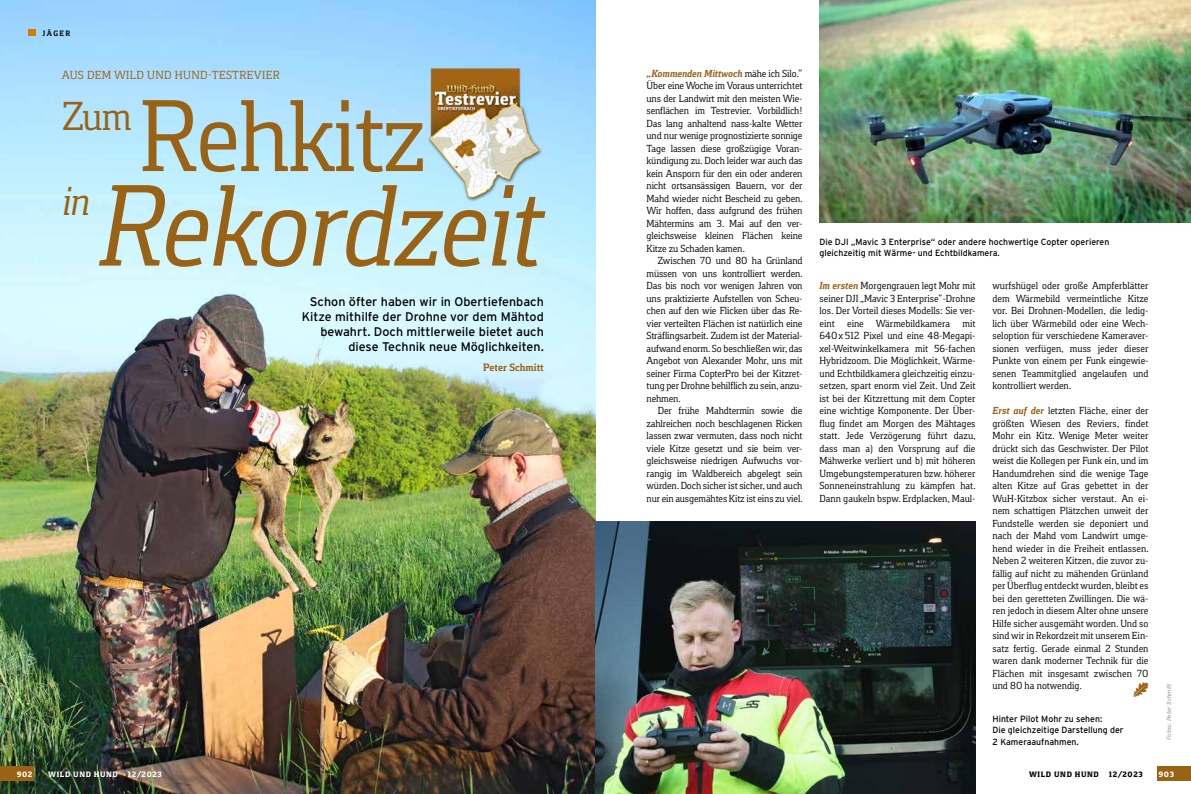
<style>
.page{position:relative;width:1191px;height:794px;background:#fff}
.page>*{position:absolute;margin:0;border:0;box-sizing:border-box;transform-origin:0 0}
.t1{font:italic 118.6px "Foral Pro";letter-spacing:-.025em;color:#996214}
.t2{font:104.5px "Foral Pro";letter-spacing:-.025em;color:#996214}
.t3{font:41.5px "Foral Pro";color:#996214}
.t4{font:italic 41.5px "Foral Pro";color:#996214}
.t5{font:21.6px "Wu H Sonderzeichen";color:#996214}
.t6{font:12.5px/15px "Parey Interstate";color:#000;text-align:right}
.t7{font:12px "Foral Pro";letter-spacing:.03em;color:#996214}
.t8{font:700 11px "Foral Pro";color:#996214}
.t9{font:10.5px/12.5px "Foral Pro";letter-spacing:-.01em;color:#000;text-align:justify}
.t10{font:9px/11.5px "Parey Interstate";color:#000}
.t11{font:800 8px "Foral Pro";letter-spacing:.075em;color:#fff}
.t12{font:800 8px "Foral Pro";letter-spacing:.075em;color:#000}
.t13{font:700 8px "Foral Pro";letter-spacing:.19em;color:#000}
.t14{font:italic 6px "Parey Interstate";letter-spacing:-.005em;color:#a4a4a4}
.s1{font-weight:700;font-style:italic;color:#996214}
</style>
<div class="page">
<img style="left:0;top:0;width:595px;height:794px">
<img style="left:425px;top:50px;width:119px;height:172px">
<img style="left:595px;top:522px;width:380px;height:272px">
<img style="left:819px;top:0;width:372px;height:222px">
<div style="left:0;top:766px;width:34px;height:14px;background:#996214"></div>
<div style="left:1157px;top:766px;width:34px;height:14px;background:#996214"></div>
<div style="left:28px;top:29px;width:8px;height:7px;background:#d27c04"></div>
<p class="t13" style="left:43px;top:29px;width:29px">JÄGER</p>
<p class="t7" style="left:62px;top:67px;width:219px">AUS DEM WILD UND HUND-TESTREVIER</p>
<h3 class="t3" style="left:62px;top:91px;width:71px">Zum</h3>
<h2 class="t2" style="left:139px;top:73px;width:289px">Rehkitz</h2>
<h1 class="t1" style="left:99px;top:154px;width:446px">Rekordzeit</h1>
<p class="t6" style="left:302px;top:294px;width:244px">Schon öfter haben wir in Obertiefenbach Kitze mithilfe der Drohne vor dem Mähtod bewahrt. Doch mittlerweile bietet auch diese Technik neue Möglichkeiten.</p>
<p class="t8" style="left:483px;top:360px;width:62px">Peter Schmitt</p>
<h3 class="t4" style="left:62px;top:176px;width:30px">in</h3>
<p class="t9" style="left:646px;top:67px;width:158px"><span class="s1">„Kommenden Mittwoch</span> mähe ich Silo.“ Über eine Woche im Voraus unterrichtet uns der Landwirt mit den meisten Wie&shy;senflächen im Testrevier. Vorbildlich!<br>Das lang anhaltend nass-kalte Wetter und nur wenige prognostizierte sonnige Tage lassen diese großzügige Voran&shy;kündigung zu. Doch leider war auch das kein Ansporn für den ein oder anderen nicht ortsansässigen Bauern, vor der Mahd wieder nicht Bescheid zu geben.<br>Wir hoffen, dass aufgrund des frühen Mähtermins am 3. Mai auf den ver&shy;gleichsweise kleinen Flächen keine Kitze zu Schaden kamen.</p>
<p class="t9" style="left:646px;top:254px;width:158px;text-indent:11px">Zwischen 70 und 80 ha Grünland müssen von uns kontrolliert werden.<br>Das bis noch vor wenigen Jahren von uns praktizierte Aufstellen von Scheu&shy;chen auf den wie Flicken über das Re&shy;vier verteilten Flächen ist natürlich eine Sträflingsarbeit. Zudem ist der Material&shy;aufwand enorm. So beschließen wir, das Angebot von Alexander Mohr, uns mit seiner Firma CopterPro bei der Kitzret&shy;tung per Drohne behilflich zu sein, anzu&shy;nehmen.</p>
<p class="t9" style="left:646px;top:404px;width:158px;text-indent:11px">Der frühe Mahdtermin sowie die zahlreichen noch beschlagenen Ricken lassen zwar vermuten, dass noch nicht viele Kitze gesetzt und sie beim ver&shy;gleichsweise niedrigen Aufwuchs vor&shy;rangig im Waldbereich abgelegt sein würden. Doch sicher ist sicher, und auch nur ein ausgemähtes Kitz ist eins zu viel.</p>
<p class="t10" style="left:819px;top:236px;width:291px">Die DJI „Mavic 3 Enterprise“ oder andere hochwertige Copter operieren gleichzeitig mit Wärme- und Echtbildkamera.</p>
<p class="t9" style="left:819px;top:279px;width:158px"><span class="s1">Im ersten</span> Morgengrauen legt Mohr mit seiner DJI „Mavic 3 Enterprise“-Drohne los. Der Vorteil dieses Modells: Sie ver&shy;eint eine Wärmebildkamera mit 640x512 Pixel und eine 48-Megapi&shy;xel-Weitwinkelkamera mit 56-fachen Hybridzoom. Die Möglichkeit, Wärme&shy;und Echtbildkamera gleichzeitig einzu&shy;setzen, spart enorm viel Zeit. Und Zeit ist bei der Kitzrettung mit dem Copter eine wichtige Komponente. Der Über&shy;flug findet am Morgen des Mähtages statt. Jede Verzögerung führt dazu, dass man a) den Vorsprung auf die Mähwerke verliert und b) mit höheren Umgebungstemperaturen bzw. höherer Sonneneinstrahlung zu kämpfen hat.<br>Dann gaukeln bspw. Erdplacken, Maul-</p>
<p class="t9" style="left:992px;top:279px;width:157px">wurfshügel oder große Ampferblätter dem Wärmebild vermeintliche Kitze vor. Bei Drohnen-Modellen, die ledig&shy;lich über Wärmebild oder eine Wech&shy;seloption für verschiedene Kameraver&shy;sionen verfügen, muss jeder dieser Punkte von einem per Funk eingewie&shy;senen Teammitglied angelaufen und kontrolliert werden.</p>
<p class="t9" style="left:992px;top:404px;width:158px"><span class="s1">Erst auf der</span> letzten Fläche, einer der größten Wiesen des Reviers, findet Mohr ein Kitz. Wenige Meter weiter drückt sich das Geschwister. Der Pilot weist die Kollegen per Funk ein, und im Handumdrehen sind die wenige Tage alten Kitze auf Gras gebettet in der WuH-Kitzbox sicher verstaut. An ei&shy;nem schattigen Plätzchen unweit der Fundstelle werden sie deponiert und nach der Mahd vom Landwirt umge&shy;hend wieder in die Freiheit entlassen.<br>Neben 2 weiteren Kitzen, die zuvor zu&shy;fällig auf nicht zu mähenden Grünland per Überflug entdeckt wurden, bleibt es bei den geretteten Zwillingen. Die wä&shy;ren jedoch in diesem Alter ohne unsere Hilfe sicher ausgemäht worden. Und so sind wir in Rekordzeit mit unserem Ein&shy;satz fertig. Gerade einmal 2 Stunden waren dank moderner Technik für die Flächen mit insgesamt zwischen 70 und 80 ha notwendig.</p>
<h3 class="t5" style="left:1133px;top:677px;width:17px">e</h3>
<p class="t10" style="left:992px;top:712px;width:133px">Hinter Pilot Mohr zu sehen:<br>Die gleichzeitige Darstellung der<br>2 Kameraaufnahmen.</p>
<p class="t14" style="left:1165px;top:739px;width:58px;rotate:-90deg">Fotos: Peter Schmitt</p>
<p class="t11" style="left:17px;top:769px;width:17px">902</p>
<p class="t11" style="left:48px;top:769px;width:71px">WILD UND HUND</p>
<p class="t11" style="left:128px;top:769px;width:35px">12/2023</p>
<p class="t12" style="left:1029px;top:769px;width:71px">WILD UND HUND</p>
<p class="t12" style="left:1108px;top:769px;width:35px">12/2023</p>
<p class="t11" style="left:1158px;top:769px;width:17px">903</p>
</div>
